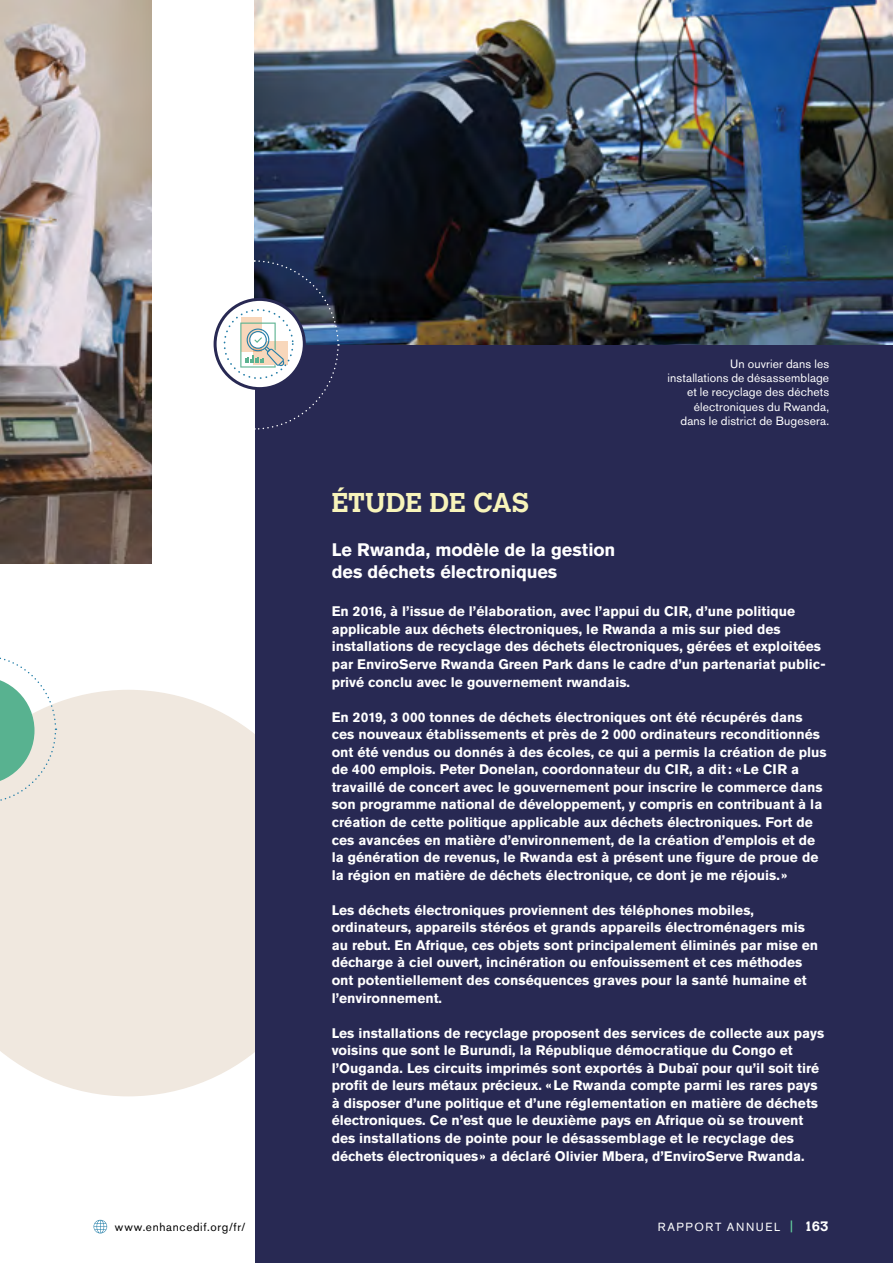
<style>
.page{position:relative;width:893px;height:1263px;background:#fff}
.page>*{position:absolute;margin:0;border:0;box-sizing:border-box;transform-origin:0 0}
.t1{font:700 27px "Calvert MT Std";color:#f8f4ba}
.t2{font:700 18px/22.5px "Akzidenz Grotesk Pro";letter-spacing:-.01em;color:#fff}
.t3{font:700 13.8px/17.5px "Akzidenz Grotesk Pro";color:#fff}
.t4{font:700 13.5px "Calvert MT Std";color:#fff}
.t5{font:12px/14.4px "Akzidenz Grotesk Pro";letter-spacing:.01em;color:#fff;text-align:right}
.t6{font:11.7px "Akzidenz Grotesk Pro";letter-spacing:.06em;color:#000}
.t7{font:11.7px "Akzidenz Grotesk Pro";letter-spacing:.135em;color:#fff}
</style>
<div class="page">
<div style="left:0;top:690px;width:255px;height:406px;background:#f0e8df"></div>
<svg style="left:0;top:657px;width:57px;height:147px"></svg>
<img style="left:0;top:0;width:151px;height:564px">
<div style="left:255px;top:0;width:638px;height:1263px;background:#282953"></div>
<img style="left:254px;top:0;width:639px;height:344px">
<svg style="left:213px;top:259px;width:127px;height:171px"></svg>
<svg style="left:94px;top:1220px;width:13px;height:13px"></svg>
<svg style="left:791px;top:1220px;width:1px;height:12px"></svg>
<h1 class="t1" style="left:332px;top:486px;width:199px">ÉTUDE DE CAS</h1>
<p class="t5" style="left:668px;top:356px;width:163px">Un ouvrier dans les installations de désassemblage et le recyclage des déchets électroniques du Rwanda, dans le district de Bugesera.</p>
<h2 class="t2" style="left:332px;top:538px;width:285px">Le Rwanda, modèle de la gestion des déchets électroniques</h2>
<p class="t3" style="left:332px;top:603px;width:495px">En 2016, à l’issue de l’élaboration, avec l’appui du CIR, d’une politique applicable aux déchets électroniques, le Rwanda a mis sur pied des installations de recyclage des déchets électroniques, gérées et exploitées par EnviroServe Rwanda Green Park dans le cadre d’un partenariat public&shy;privé conclu avec le gouvernement rwandais.</p>
<p class="t3" style="left:332px;top:708px;width:496px">En 2019, 3 000 tonnes de déchets électroniques ont été récupérés dans ces nouveaux établissements et près de 2 000 ordinateurs reconditionnés ont été vendus ou donnés à des écoles, ce qui a permis la création de plus de 400 emplois. Peter Donelan, coordonnateur du CIR, a dit: «Le CIR a travaillé de concert avec le gouvernement pour inscrire le commerce dans son programme national de développement, y compris en contribuant à la création de cette politique applicable aux déchets électroniques. Fort de ces avancées en matière d’environnement, de la création d’emplois et de la génération de revenus, le Rwanda est à présent une figure de proue de la région en matière de déchets électronique, ce dont je me réjouis. »</p>
<p class="t3" style="left:332px;top:901px;width:488px">Les déchets électroniques proviennent des téléphones mobiles, ordinateurs, appareils stéréos et grands appareils électroménagers mis au rebut. En Afrique, ces objets sont principalement éliminés par mise en décharge à ciel ouvert, incinération ou enfouissement et ces méthodes ont potentiellement des conséquences graves pour la santé humaine et l’environnement.</p>
<p class="t3" style="left:332px;top:1024px;width:494px">Les installations de recyclage proposent des services de collecte aux pays voisins que sont le Burundi, la République démocratique du Congo et l’Ouganda. Les circuits imprimés sont exportés à Dubaï pour qu’il soit tiré profit de leurs métaux précieux. «Le Rwanda compte parmi les rares pays à disposer d’une politique et d’une réglementation en matière de déchets électroniques. Ce n’est que le deuxième pays en Afrique où se trouvent des installations de pointe pour le désassemblage et le recyclage des déchets électroniques» a déclaré Olivier Mbera, d’EnviroServe Rwanda.</p>
<p class="t6" style="left:115px;top:1219px;width:132px">www.enhancedif.org/fr/</p>
<p class="t7" style="left:658px;top:1219px;width:124px">RAPPORT ANNUEL</p>
<p class="t4" style="left:804px;top:1217px;width:26px">163</p>
</div>
